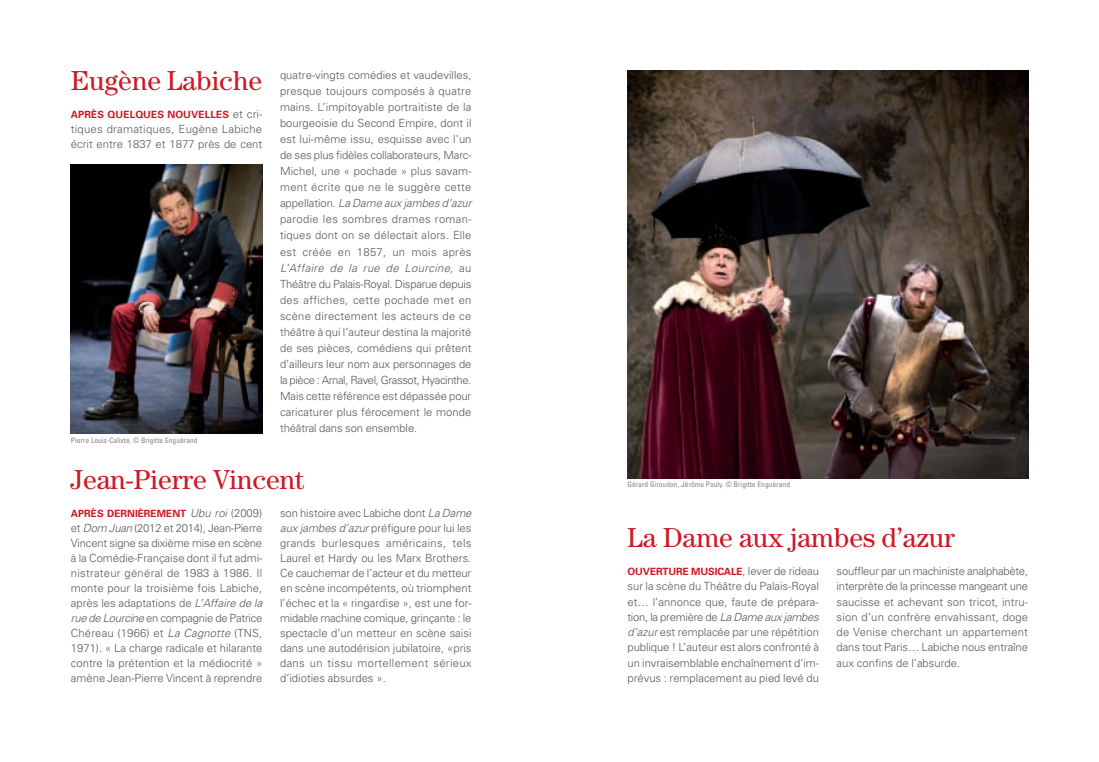
<style>
.page{position:relative;width:1099px;height:762px;background:#fff}
.page>*{position:absolute;margin:0;border:0;box-sizing:border-box;transform-origin:0 0}
.t1{font:27.5px "Century Std";color:#cd1825}
.t2{font:300 11.25px/16px "Univers";color:#57585a;text-align:justify}
.t3{font:300 11.25px/15.2px "Univers";letter-spacing:.02em;color:#57585a}
.t4{font:700 10px "Univers";color:#cd1825}
.t5{font:condensed 7.5px "Univers";color:#808285}
.s1{font-weight:300;font-size:11.25px;color:#57585a}
.s2{font-style:italic}
.s3{font-weight:300;font-style:italic;font-size:11.25px;color:#57585a}
</style>
<div class="page">
<img style="left:627px;top:71px;width:401px;height:407px">
<img style="left:71px;top:165px;width:191px;height:268px">
<h1 class="t1" style="left:71px;top:71px;width:193px">Eugène Labiche</h1>
<p class="t4" style="left:71px;top:111px;width:193px">APRÈS QUELQUES NOUVELLES <span class="s1">et cri-</span></p>
<p class="t3" style="left:71px;top:123px;width:193px">tiques dramatiques, Eugène Labiche écrit entre 1837 et 1877 près de cent</p>
<p class="t5" style="left:71px;top:438px;width:128px">Pierre Louis-Calixte. © Brigitte Enguérand</p>
<p class="t2" style="left:280px;top:68px;width:193px">quatre-vingts comédies et vaudevilles, presque toujours composés à quatre mains. L’impitoyable portraitiste de la bourgeoisie du Second Empire, dont il est lui-même issu, esquisse avec l’un de ses plus fidèles collaborateurs, Marc-Michel, une « pochade » plus savam&shy;ment écrite que ne le suggère cette appellation. <span class="s2">La Dame aux jambes d’azur </span>parodie les sombres drames roman&shy;tiques dont on se délectait alors. Elle est créée en 1857, un mois après <span class="s2">L’Affaire de la rue de Lourcine</span>, au Théâtre du Palais-Royal. Disparue depuis des affiches, cette pochade met en scène directement les acteurs de ce théâtre à qui l’auteur destina la majorité de ses pièces, comédiens qui prêtent d’ailleurs leur nom aux personnages de la pièce : Arnal, Ravel, Grassot, Hyacinthe.<br>Mais cette référence est dépassée pour caricaturer plus férocement le monde théâtral dans son ensemble.</p>
<h1 class="t1" style="left:71px;top:469px;width:235px">Jean-Pierre Vincent</h1>
<p class="t4" style="left:71px;top:509px;width:193px">APRÈS DERNIÈREMENT <span class="s3">Ubu roi</span> <span class="s1">(2009)</span></p>
<p class="t2" style="left:71px;top:521px;width:193px;line-height:15px">et <span class="s2">Dom Juan</span> (2012 et 2014), Jean-Pierre Vincent signe sa dixième mise en scène à la Comédie-Française dont il fut admi&shy;nistrateur général de 1983 à 1986. Il monte pour la troisième fois Labiche, après les adaptations de <span class="s2">L’Affaire de la rue de Lourcine</span> en compagnie de Patrice Chéreau (1966) et <span class="s2">La Cagnotte</span> (TNS, 1971). « La charge radicale et hilarante contre la prétention et la médiocrité » amène Jean-Pierre Vincent à reprendre</p>
<p class="t2" style="left:280px;top:506px;width:193px;line-height:15px">son histoire avec Labiche dont <span class="s2">La Dame aux jambes d’azur</span> préfigure pour lui les grands burlesques américains, tels Laurel et Hardy ou les Marx Brothers.<br>Ce cauchemar de l’acteur et du metteur en scène incompétents, où triomphent l’échec et la « ringardise », est une for&shy;midable machine comique, grinçante : le spectacle d’un metteur en scène saisi dans une autodérision jubilatoire, «pris dans un tissu mortellement sérieux d’idioties absurdes ».</p>
<p class="t5" style="left:627px;top:482px;width:164px">Gérard Giroudon, Jérôme Pouly. © Brigitte Enguérand</p>
<h1 class="t1" style="left:627px;top:528px;width:329px">La Dame aux jambes d’azur</h1>
<p class="t4" style="left:627px;top:568px;width:193px">OUVERTURE MUSICALE<span class="s1">, lever de rideau</span></p>
<p class="t2" style="left:627px;top:580px;width:193px;line-height:15.2px">sur la scène du Théâtre du Palais-Royal et… l’annonce que, faute de prépara&shy;tion, la première de <span class="s2">La Dame aux jambes d’azur</span> est remplacée par une répétition publique ! L’auteur est alors confronté à un invraisemblable enchaînement d’im&shy;prévus : remplacement au pied levé du</p>
<p class="t2" style="left:836px;top:564px;width:193px;line-height:15.2px">souffleur par un machiniste analphabète, interprète de la princesse mangeant une saucisse et achevant son tricot, intru&shy;sion d’un confrère envahissant, doge de Venise cherchant un appartement dans tout Paris… Labiche nous entraîne aux confins de l’absurde.</p>
</div>
